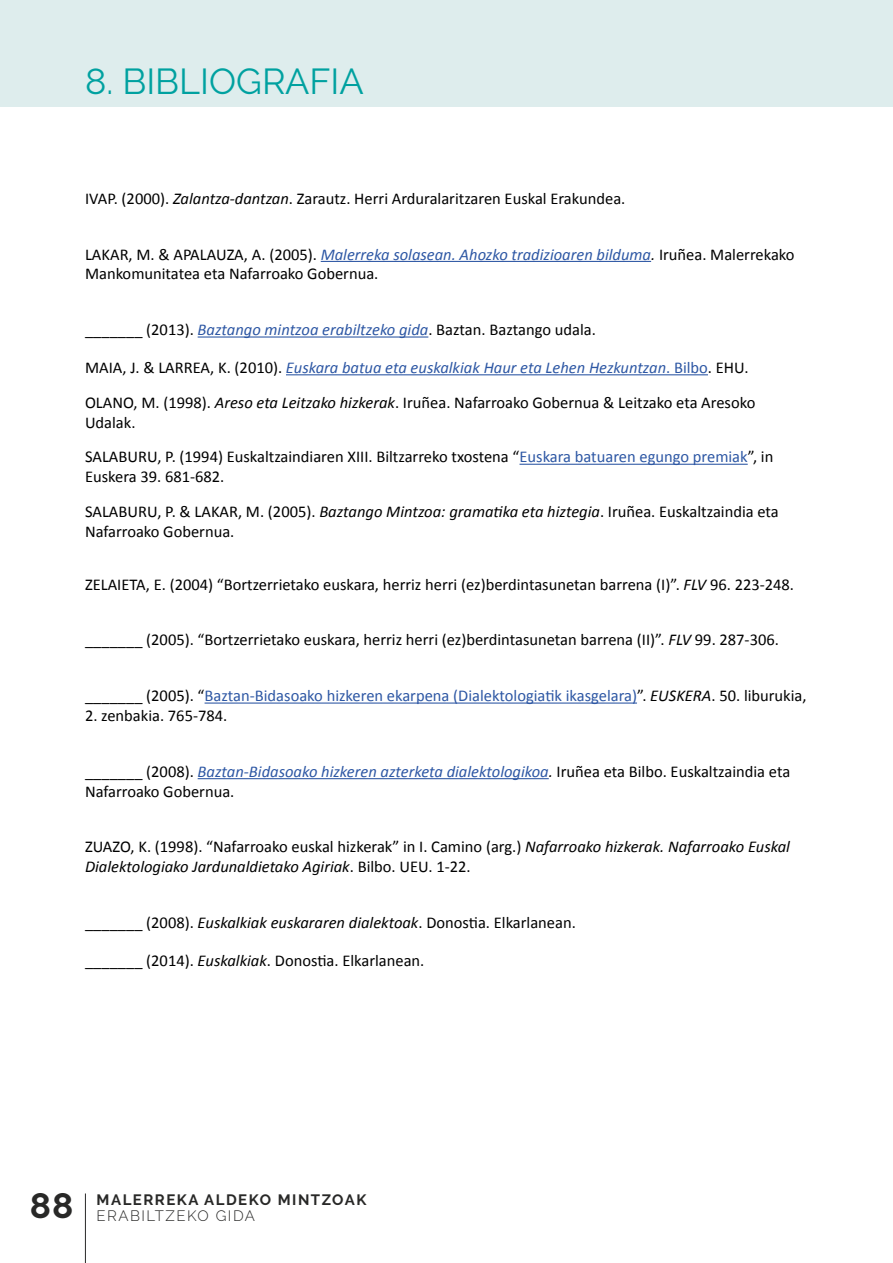
<style>
.page{position:relative;width:893px;height:1263px;background:#fff}
.page>*{position:absolute;margin:0;border:0;box-sizing:border-box;transform-origin:0 0}
.t1{font:36px "Raleway";color:#00a1a0}
.t2{font:700 35.25px "Raleway";color:#282827}
.t3{font:16.5px/19.8px "Calibri";color:#000}
.t4{font:16.5px "Calibri";color:#2d57a4}
.t5{font:700 15px "Raleway";letter-spacing:.1em;color:#282827}
.t6{font:300 15px "Raleway";letter-spacing:.1em;color:#282827}
.s1{font-style:italic}
.s2{font-style:italic;color:#2d57a4}
.s3{color:#2d57a4}
.s4{color:#000}
.s5{font-style:italic;color:#000}
</style>
<div class="page">
<div style="left:0;top:0;width:893px;height:106px;background:#deeded"></div>
<hr style="left:321px;top:261px;width:330px;height:1px;background:#2d57a4">
<hr style="left:198px;top:336px;width:230px;height:2px;background:#2d57a4">
<hr style="left:286px;top:374px;width:422px;height:1px;background:#2d57a4">
<hr style="left:519px;top:464px;width:229px;height:1px;background:#2d57a4">
<hr style="left:205px;top:702px;width:432px;height:2px;background:#2d57a4">
<hr style="left:198px;top:778px;width:351px;height:1px;background:#2d57a4">
<hr style="left:85px;top:1193px;width:1px;height:70px;background:#282827">
<h1 class="t1" style="left:85px;top:60px;width:280px">8. BIBLIOGRAFIA</h1>
<p class="t3" style="left:85px;top:188px;width:542px">IVAP. (2000). <span class="s1">Zalantza-dantzan</span>. Zarautz. Herri Arduralaritzaren Euskal Erakundea.</p>
<p class="t3" style="left:85px;top:244px;width:711px">LAKAR, M. &amp; APALAUZA, A. (2005). <span class="s2">Malerreka solasean. Ahozko tradizioaren bilduma</span><span class="s1">.</span> Iruñea. Malerrekako<br>Mankomunitatea eta Nafarroako Gobernua.</p>
<p class="t3" style="left:85px;top:320px;width:512px">_______ (2013). <span class="s2">Baztango mintzoa erabiltzeko gida</span>. Baztan. Baztango udala.</p>
<p class="t3" style="left:85px;top:350px;width:672px;line-height:34.8px">MAIA, J. &amp; LARREA, K. (2010). <span class="s2">Euskara batua eta euskalkiak Haur eta Lehen Hezkuntzan</span><span class="s3">. Bilbo</span>. EHU.<br>OLANO, M. (1998). <span class="s1">Areso eta Leitzako hizkerak</span>. Iruñea. Nafarroako Gobernua &amp; Leitzako eta Aresoko</p>
<p class="t3" style="left:85px;top:405px;width:690px;line-height:34.8px">Udalak.<br>SALABURU, P. (1994) Euskaltzaindiaren XIII. Biltzarreko txostena “<span class="s3">Euskara batuaren egungo premiak</span>”, in</p>
<p class="t3" style="left:85px;top:459px;width:695px;line-height:34.8px">Euskera 39. 681-682.<br>SALABURU, P. &amp; LAKAR, M. (2005). <span class="s1">Baztango Mintzoa: gramatika eta hiztegia</span>. Iruñ ea. Euskaltzaindia eta</p>
<p class="t3" style="left:85px;top:521px;width:151px">Nafarroako Gobernua.</p>
<p class="t3" style="left:85px;top:574px;width:710px">ZELAIETA, E. (2004) “Bortzerrietako euskara, herriz herri (ez)berdintasunetan barrena (I)”. <span class="s1">FLV</span> 96. 223-248.</p>
<p class="t3" style="left:85px;top:630px;width:695px">_______ (2005). “Bortzerrietako euskara, herriz herri (ez)berdintasunetan barrena (II)”. <span class="s1">FLV</span> 99. 287-306.</p>
<p class="t4" style="left:85px;top:685px;width:723px"><span class="s4">_______ (2005). “</span>Baztan-Bidasoako hizkeren ekarpena (Dialektologiatik ikasgelara)<span class="s4">”.</span> <span class="s5">EUSKERA</span><span class="s4">. 50. liburukia,</span></p>
<p class="t3" style="left:85px;top:706px;width:144px">2. zenbakia. 765-784.</p>
<p class="t3" style="left:85px;top:761px;width:707px">_______ (2008). <span class="s2">Baztan-Bidasoako hizkeren azterketa dialektologikoa</span><span class="s1">.</span> Iruñ ea eta Bilbo. Euskaltzaindia eta<br>Nafarroako Gobernua.</p>
<p class="t3" style="left:85px;top:837px;width:706px">ZUAZO, K. (1998). “Nafarroako euskal hizkerak” in I. Camino (arg.) <span class="s1">Nafarroako hizkerak. Nafarroako Euskal<br>Dialektologiako Jardunaldietako Agiriak</span>. Bilbo. UEU. 1-22.</p>
<p class="t3" style="left:85px;top:913px;width:492px">_______ (2008). <span class="s1">Euskalkiak euskararen dialektoak</span>. Donostia. Elkarlanean.</p>
<p class="t3" style="left:85px;top:950px;width:341px">_______ (2014). <span class="s1">Euskalkiak</span>. Donostia. Elkarlanean.</p>
<h2 class="t2" style="left:30px;top:1185px;width:45px">88</h2>
<p class="t5" style="left:97px;top:1191px;width:271px">MALERREKA ALDEKO MINTZOAK</p>
<p class="t6" style="left:97px;top:1207px;width:160px">ERABILTZEKO GIDA</p>
</div>
